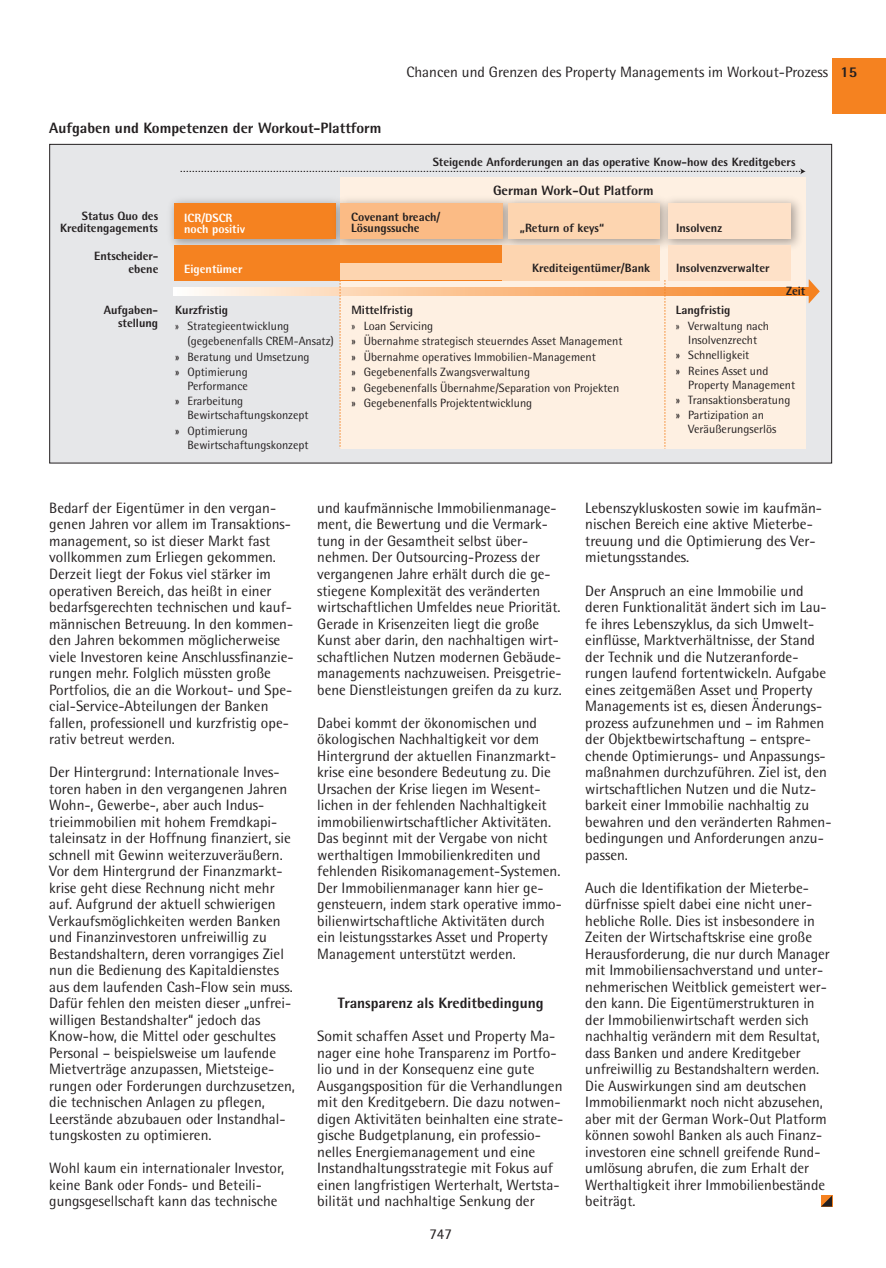
<style>
.page{position:relative;width:886px;height:1268px;background:#fff}
.page>*{position:absolute;margin:0;border:0;box-sizing:border-box;transform-origin:0 0}
.t1{font:15px/16.5px "Rotis Semi Sans";color:#231f20}
.t2{font:800 15px "Rotis Semi Sans";color:#231f20}
.t3{font:800 13.5px "Rotis Semi Sans";color:#231f20}
.t4{font:12px/15.5px "Rotis Semi Sans";color:#231f20}
.t5{font:800 12px/12.8px "Rotis Semi Sans";color:#231f20;text-align:right}
.t6{font:800 12px/11.4px "Rotis Semi Sans";color:#fff}
.s1{font-weight:800}
.s2{font-weight:300}
</style>
<div class="page">
<div style="left:832px;top:58px;width:54px;height:55px;background:#f58220"></div>
<svg style="left:821px;top:1195px;width:11px;height:11px"></svg>
<div style="left:50px;top:144px;width:781px;height:319px;background:#e6e7e9"></div>
<div style="left:339px;top:176px;width:466px;height:272px;background:#fef0e2"></div>
<svg style="left:180px;top:168px;width:625px;height:6px"></svg>
<img style="left:171px;top:199px;width:158px;height:46px">
<div style="left:174px;top:203px;width:161px;height:35px;background:#f58220"></div>
<img style="left:329px;top:192px;width:168px;height:53px">
<div style="left:340px;top:203px;width:162px;height:35px;background:#fbbb85"></div>
<img style="left:497px;top:199px;width:160px;height:46px">
<div style="left:509px;top:203px;width:151px;height:35px;background:#fdd5b0"></div>
<img style="left:657px;top:192px;width:149px;height:63px">
<div style="left:668px;top:203px;width:123px;height:35px;background:#fee1c8"></div>
<div style="left:174px;top:245px;width:328px;height:35px;background:#f58220"></div>
<div style="left:502px;top:245px;width:158px;height:35px;background:#fdd5b0"></div>
<div style="left:668px;top:245px;width:123px;height:35px;background:#fee1c8"></div>
<div style="left:340px;top:263px;width:166px;height:17px;background:#fdd5b0"></div>
<svg style="left:174px;top:287px;width:634px;height:9px"></svg>
<svg style="left:808px;top:279px;width:11px;height:24px"></svg>
<svg style="left:340px;top:280px;width:1px;height:167px"></svg>
<svg style="left:664px;top:280px;width:1px;height:167px"></svg>
<p class="t2" style="left:49px;top:119px;width:334px">Aufgaben und Kompetenzen der Workout-Plattform</p>
<p class="t1" style="left:406px;top:63px;width:452px">Chancen und Grenzen des Property Managements im Workout-Prozess <span class="s1">15</span></p>
<p class="t5" style="left:433px;top:155px;width:364px">Steigende Anforderungen an das operative Know-how des Kreditgebers</p>
<p class="t3" style="left:493px;top:181px;width:162px">German Work-Out Platform</p>
<p class="t5" style="left:60px;top:209px;width:100px">Status Quo des<br>Kreditengagements</p>
<p class="t5" style="left:94px;top:249px;width:66px">Entscheider&shy;ebene</p>
<p class="t5" style="left:104px;top:303px;width:56px">Aufgaben&shy;stellung</p>
<p class="t5" style="left:175px;top:304px;width:54px">Kurzfristig</p>
<p class="t6" style="left:184px;top:212px;width:62px">ICR/DSCR noch positiv</p>
<p class="t5" style="left:351px;top:211px;width:90px;line-height:11.4px;text-align:left">Covenant breach/<br>Lösungssuche</p>
<p class="t5" style="left:520px;top:221px;width:86px">„Return of keys“</p>
<p class="t5" style="left:676px;top:221px;width:47px">Insolvenz</p>
<p class="t5" style="left:532px;top:262px;width:119px">Krediteigentümer/Bank</p>
<p class="t6" style="left:184px;top:263px;width:60px">Eigentümer</p>
<p class="t5" style="left:676px;top:262px;width:95px">Insolvenzverwalter</p>
<p class="t5" style="left:786px;top:285px;width:21px">Zeit</p>
<p class="t4" style="left:351px;top:302px;width:272px"><span class="s1">Mittelfristig<br></span><span class="s2">»</span> Loan Servicing<br>» Übernahme strategisch steuerndes Asset Management » Übernahme operatives Immobilien-Management<br>» Gegebenenfalls Zwangsverwaltung<br>» Gegebenenfalls Übernahme/Separation von Projekten » Gegebenenfalls Projektentwicklung</p>
<p class="t4" style="left:676px;top:302px;width:95px"><span class="s1">Langfristig<br></span><span class="s2">»</span> Verwaltung nach</p>
<p class="t4" style="left:175px;top:318px;width:116px"><span class="s2">»</span> Strategieentwicklung</p>
<p class="t4" style="left:187px;top:333px;width:148px">(gegebenenfalls CREM-Ansatz)</p>
<p class="t4" style="left:175px;top:349px;width:136px">» Beratung und Umsetzung</p>
<p class="t4" style="left:175px;top:364px;width:74px">» Optimierung</p>
<p class="t4" style="left:175px;top:378px;width:74px;text-indent:12px">Performance » Erarbeitung</p>
<p class="t4" style="left:175px;top:407px;width:135px;text-indent:12px">Bewirtschaftungskonzept » Optimierung</p>
<p class="t4" style="left:187px;top:437px;width:123px">Bewirtschaftungskonzept</p>
<p class="t4" style="left:676px;top:332px;width:94px;text-indent:12px">Insolvenzrecht<br>» Schnelligkeit<br>» Reines Asset und</p>
<p class="t4" style="left:676px;top:376px;width:121px;text-indent:12px">Property Management » Transaktionsberatung » Partizipation an</p>
<p class="t4" style="left:688px;top:421px;width:90px">Veräußerungserlös</p>
<p class="t1" style="left:49px;top:499px;width:246px">Bedarf der Eigentümer in den vergan&shy;genen Jahren vor allem im Transaktions&shy;management, so ist dieser Markt fast vollkommen zum Erliegen gekommen.<br>Derzeit liegt der Fokus viel stärker im operativen Bereich, das heißt in einer bedarfsgerechten technischen und kauf&shy;männischen Betreuung. In den kommen&shy;den Jahren bekommen möglicherweise viele Investoren keine Anschlussfinanzie&shy;rungen mehr. Folglich müssten große Portfolios, die an die Workout- und Spe&shy;cial-Service-Abteilungen der Banken fallen, professionell und kurzfristig ope&shy;rativ betreut werden.</p>
<p class="t1" style="left:49px;top:763px;width:247px">Der Hintergrund: Internationale Inves&shy;toren haben in den vergangenen Jahren Wohn-, Gewerbe-, aber auch Indus&shy;trieimmobilien mit hohem Fremdkapi&shy;taleinsatz in der Hoffnung finanziert, sie schnell mit Gewinn weiterzuveräußern.<br>Vor dem Hintergrund der Finanzmarkt&shy;krise geht diese Rechnung nicht mehr auf. Aufgrund der aktuell schwierigen Verkaufsmöglichkeiten werden Banken und Finanzinvestoren unfreiwillig zu Bestandshaltern, deren vorrangiges Ziel nun die Bedienung des Kapitaldienstes aus dem laufenden Cash-Flow sein muss.<br>Dafür fehlen den meisten dieser „unfrei&shy;willigen Bestandshalter“ jedoch das Know-how, die Mittel oder geschultes Personal – beispielsweise um laufende Mietverträge anzupassen, Mietsteige&shy;rungen oder Forderungen durchzusetzen, die technischen Anlagen zu pflegen, Leerstände abzubauen oder Instandhal&shy;tungskosten zu optimieren.</p>
<p class="t1" style="left:49px;top:1159px;width:236px">Wohl kaum ein internationaler Investor, keine Bank oder Fonds- und Beteili&shy;gungsgesellschaft kann das technische</p>
<p class="t1" style="left:317px;top:499px;width:246px">und kaufmännische Immobilienmanage&shy;ment, die Bewertung und die Vermark&shy;tung in der Gesamtheit selbst über&shy;nehmen. Der Outsourcing-Prozess der vergangenen Jahre erhält durch die ge&shy;stiegene Komplexität des veränderten wirtschaftlichen Umfeldes neue Priorität.<br>Gerade in Krisenzeiten liegt die große Kunst aber darin, den nachhaltigen wirt&shy;schaftlichen Nutzen modernen Gebäude&shy;managements nachzuweisen. Preisgetrie&shy;bene Dienstleistungen greifen da zu kurz.</p>
<p class="t1" style="left:317px;top:714px;width:246px">Dabei kommt der ökonomischen und ökologischen Nachhaltigkeit vor dem Hintergrund der aktuellen Finanzmarkt&shy;krise eine besondere Bedeutung zu. Die Ursachen der Krise liegen im Wesent&shy;lichen in der fehlenden Nachhaltigkeit immobilienwirtschaftlicher Aktivitäten.<br>Das beginnt mit der Vergabe von nicht werthaltigen Immobilienkrediten und fehlenden Risikomanagement-Systemen.<br>Der Immobilienmanager kann hier ge&shy;gensteuern, indem stark operative immo&shy;bilienwirtschaftliche Aktivitäten durch ein leistungsstarkes Asset und Property Management unterstützt werden.</p>
<p class="t2" style="left:338px;top:993px;width:207px">Transparenz als Kreditbedingung</p>
<p class="t1" style="left:317px;top:1027px;width:247px">Somit schaffen Asset und Property Ma&shy;nager eine hohe Transparenz im Portfo&shy;lio und in der Konsequenz eine gute Ausgangsposition für die Verhandlungen mit den Kreditgebern. Die dazu notwen&shy;digen Aktivitäten beinhalten eine strate&shy;gische Budgetplanung, ein professio&shy;nelles Energiemanagement und eine Instandhaltungsstrategie mit Fokus auf einen langfristigen Werterhalt, Wertsta&shy;bilität und nachhaltige Senkung der</p>
<p class="t1" style="left:429px;top:1225px;width:24px">747</p>
<p class="t1" style="left:585px;top:499px;width:238px">Lebenszykluskosten sowie im kaufmän&shy;nischen Bereich eine aktive Mieterbe&shy;treuung und die Optimierung des Ver&shy;mietungsstandes.</p>
<p class="t1" style="left:585px;top:582px;width:248px">Der Anspruch an eine Immobilie und deren Funktionalität ändert sich im Lau&shy;fe ihres Lebenszyklus, da sich Umwelt&shy;einflüsse, Marktverhältnisse, der Stand der Technik und die Nutzeranforde&shy;rungen laufend fortentwickeln. Aufgabe eines zeitgemäßen Asset und Property Managements ist es, diesen Änderungs&shy;prozess aufzunehmen und – im Rahmen der Objektbewirtschaftung – entspre&shy;chende Optimierungs- und Anpassungs&shy;maßnahmen durchzuführen. Ziel ist, den wirtschaftlichen Nutzen und die Nutz&shy;barkeit einer Immobilie nachhaltig zu bewahren und den veränderten Rahmen&shy;bedingungen und Anforderungen anzu&shy;passen.</p>
<p class="t1" style="left:585px;top:879px;width:246px">Auch die Identifikation der Mieterbe&shy;dürfnisse spielt dabei eine nicht uner&shy;hebliche Rolle. Dies ist insbesondere in Zeiten der Wirtschaftskrise eine große Herausforderung, die nur durch Manager mit Immobiliensachverstand und unter&shy;nehmerischen Weitblick gemeistert wer&shy;den kann. Die Eigentümerstrukturen in der Immobilienwirtschaft werden sich nachhaltig verändern mit dem Resultat, dass Banken und andere Kreditgeber unfreiwillig zu Bestandshaltern werden.<br>Die Auswirkungen sind am deutschen Immobilienmarkt noch nicht abzusehen, aber mit der German Work-Out Platform können sowohl Banken als auch Finanz&shy;investoren eine schnell greifende Rund&shy;umlösung abrufen, die zum Erhalt der Werthaltigkeit ihrer Immobilienbestände beiträgt.</p>
</div>
